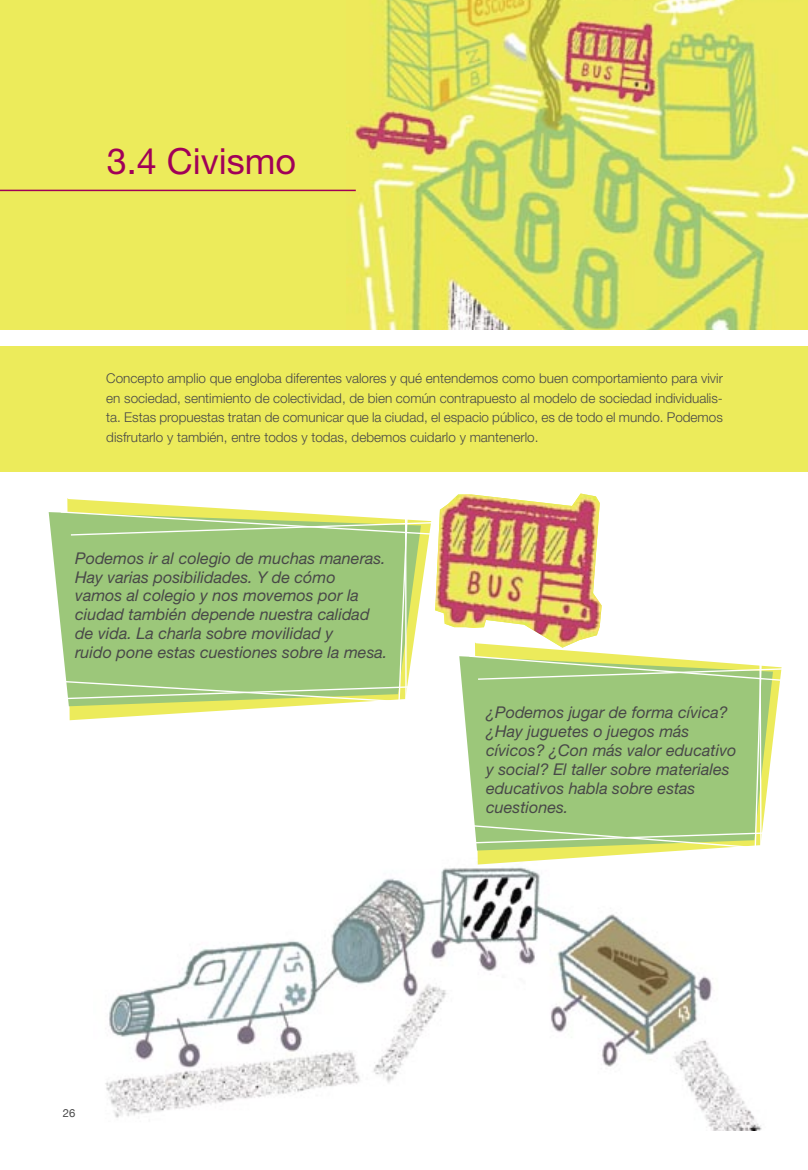
<style>
.page{position:relative;width:808px;height:1170px;background:#fff}
.page>*{position:absolute;margin:0;border:0;box-sizing:border-box;transform-origin:0 0}
.t1{font:36px "Helvetica Neue";color:#a00058}
.t2{font:italic 16.2px/18.9px "Helvetica Neue";color:#484848}
.t3{font:300 13.5px/19.5px "Helvetica Neue";color:#484848;text-align:justify}
.t4{font:11.25px "Helvetica Neue";color:#484848}
</style>
<div class="page">
<div style="left:0;top:346px;width:808px;height:125px;background:#eceb5b"></div>
<div style="left:0;top:0;width:808px;height:329px;background:#eceb5b"></div>
<img style="left:346px;top:0;width:462px;height:329px">
<hr style="left:0;top:190px;width:356px;height:1px;background:#a00058">
<img style="left:105px;top:875px;width:657px;height:255px">
<svg style="left:48px;top:498px;width:734px;height:377px"></svg>
<img style="left:435px;top:493px;width:167px;height:154px">
<h1 class="t1" style="left:107px;top:140px;width:191px">3.4 Civismo</h1>
<p class="t3" style="left:106px;top:368px;width:618px">Concepto amplio que engloba diferentes valores y qué entendemos como buen comportamiento para vivir en sociedad, sentimiento de colectividad, de bien común contrapuesto al modelo de sociedad individualis&shy;ta. Estas propuestas tratan de comunicar que la ciudad, el espacio público, es de todo el mundo. Podemos disfrutarlo y también, entre todos y todas, debemos cuidarlo y mantenerlo.</p>
<p class="t2" style="left:75px;top:548px;width:314px">Podemos ir al colegio de muchas maneras.<br>Hay varias posibilidades. Y de cómo<br>vamos al colegio y nos movemos por la ciudad también depende nuestra calidad de vida. La charla sobre movilidad y<br>ruido pone estas cuestiones sobre la mesa.</p>
<p class="t2" style="left:486px;top:702px;width:252px">¿Podemos jugar de forma cívica? ¿Hay juguetes o juegos más cívicos? ¿Con más valor educativo y social? El taller sobre materiales educativos habla sobre estas cuestiones.</p>
<p class="t4" style="left:63px;top:1106px;width:14px">26</p>
</div>
